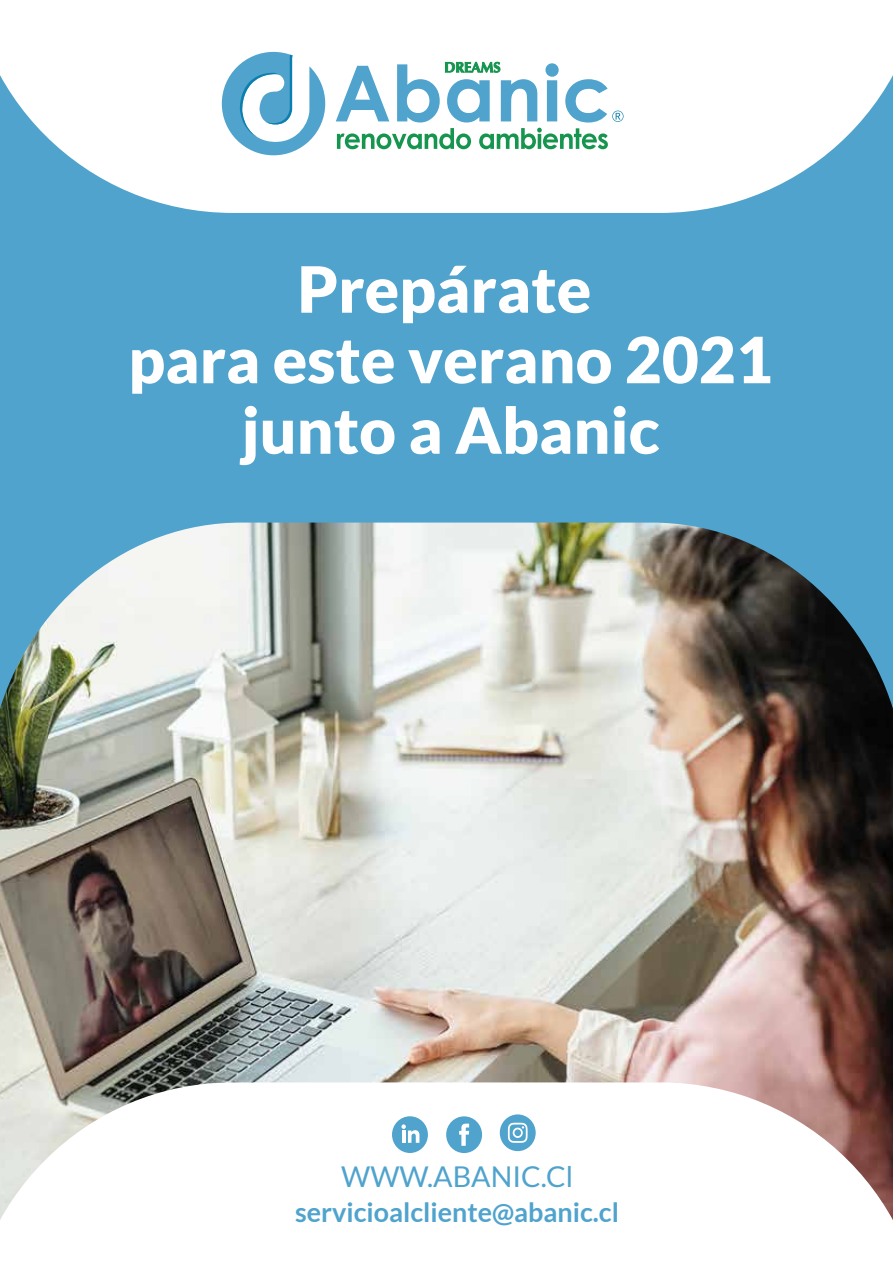
<style>
.page{position:relative;width:893px;height:1263px;background:#4fa3cd}
.page>*{position:absolute;margin:0;border:0;box-sizing:border-box;transform-origin:0 0}
.t1{font:900 63.75px/70.5px "Lato";color:#fff;text-align:center}
.t2{font:28.65px "Lato";color:#4fa3cd}
.t3{font:700 26.85px "Lato";color:#4fa3cd}
</style>
<div class="page">
<svg style="left:0;top:0;width:893px;height:213px;background:#e9f3f8"></svg>
<svg style="left:222px;top:52px;width:103px;height:103px"></svg>
<svg style="left:336px;top:55px;width:287px;height:94px"></svg>
<img style="left:0;top:523px;width:893px;height:559px">
<svg style="left:0;top:1082px;width:893px;height:181px;background:#f5f2f1"></svg>
<div style="left:392px;top:1116px;width:36px;height:37px;background:#4fa3cd;border-radius:50%"></div>
<svg style="left:401px;top:1124px;width:18px;height:19px"></svg>
<div style="left:446px;top:1116px;width:36px;height:37px;background:#4fa3cd;border-radius:50%"></div>
<svg style="left:459px;top:1123px;width:10px;height:23px"></svg>
<div style="left:500px;top:1114px;width:36px;height:37px;background:#4fa3cd;border-radius:50%"></div>
<svg style="left:508px;top:1123px;width:20px;height:20px"></svg>
<p class="t1" style="left:128px;top:253px;width:646px">Prepárate<br>para este verano 2021 junto a Abanic</p>
<p class="t2" style="left:341px;top:1161px;width:233px">WWW.ABANIC.Cl</p>
<p class="t3" style="left:295px;top:1196px;width:325px">servicioalcliente@abanic.cl</p>
</div>
